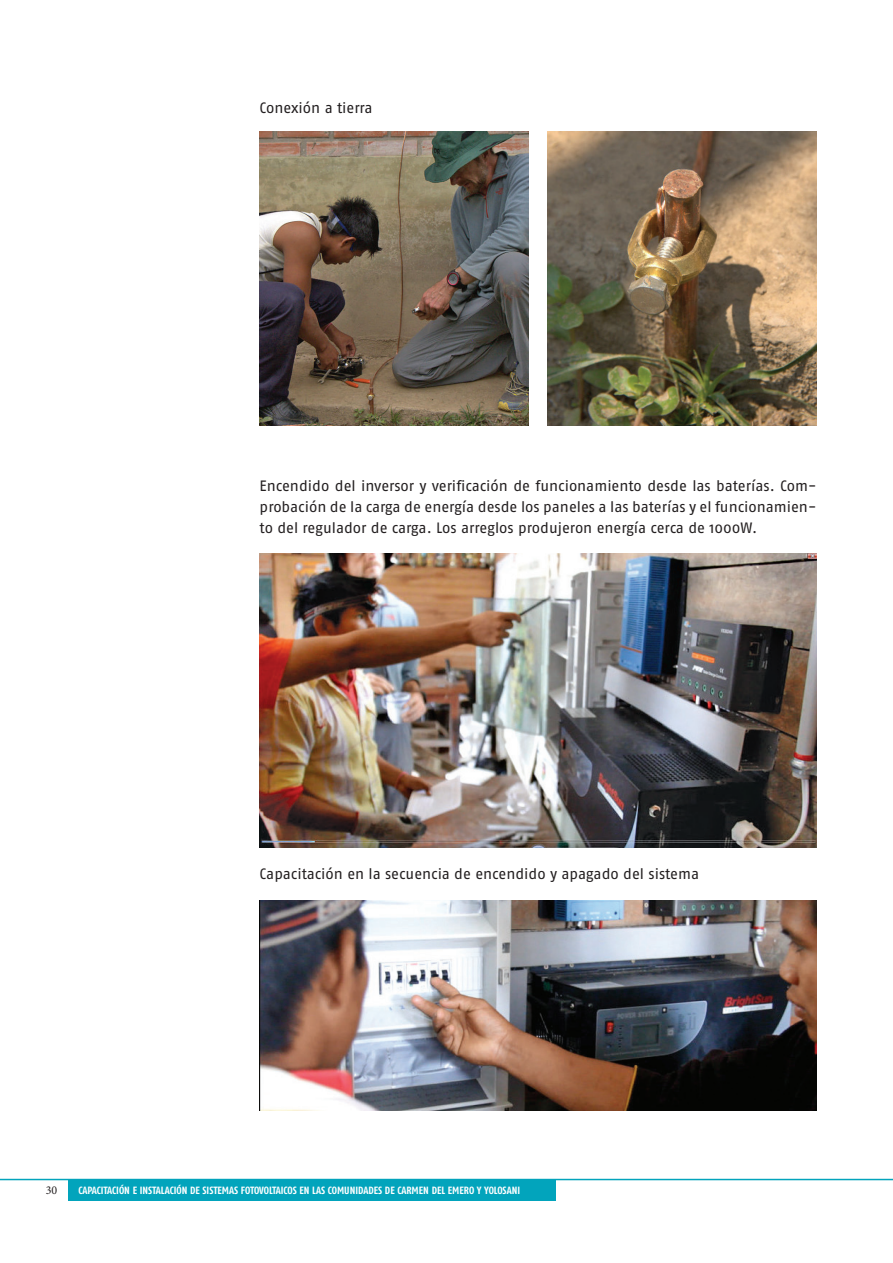
<style>
.page{position:relative;width:893px;height:1263px;background:#fff}
.page>*{position:absolute;margin:0;border:0;box-sizing:border-box;transform-origin:0 0}
.t1{font:15px/21px "Fago No";color:#231f20;text-align:justify}
.t2{font:12px "Minion Pro";color:#231f20}
.t3{font:700 10.5px "Fago Co";color:#fff}
</style>
<div class="page">
<div style="left:68px;top:1179px;width:487px;height:21px;background:#02a4bc"></div>
<hr style="left:0;top:1179px;width:893px;height:1px;background:#02a4bc">
<img style="left:259px;top:900px;width:557px;height:210px">
<img style="left:548px;top:131px;width:268px;height:294px">
<img style="left:259px;top:553px;width:557px;height:294px">
<img style="left:260px;top:131px;width:268px;height:294px">
<p class="t1" style="left:260px;top:97px;width:114px">Conexión a tierra</p>
<p class="t1" style="left:260px;top:475px;width:558px">Encendido del inversor y verificación de funcionamiento desde las baterías. Com&shy;probación de la carga de energía desde los paneles a las baterías y el funcionamien&shy;to del regulador de carga. Los arreglos produjeron energía cerca de 1000W.</p>
<p class="t1" style="left:260px;top:863px;width:441px">Capacitación en la secuencia de encendido y apagado del sistema</p>
<p class="t2" style="left:46px;top:1182px;width:13px">30</p>
<p class="t3" style="left:78px;top:1185px;width:443px">CAPACITACIÓN E INSTALACIÓN DE SISTEMAS FOTOVOLTAICOS EN LAS COMUNIDADES DE CARMEN DEL EMERO Y YOLOSANI</p>
</div>
